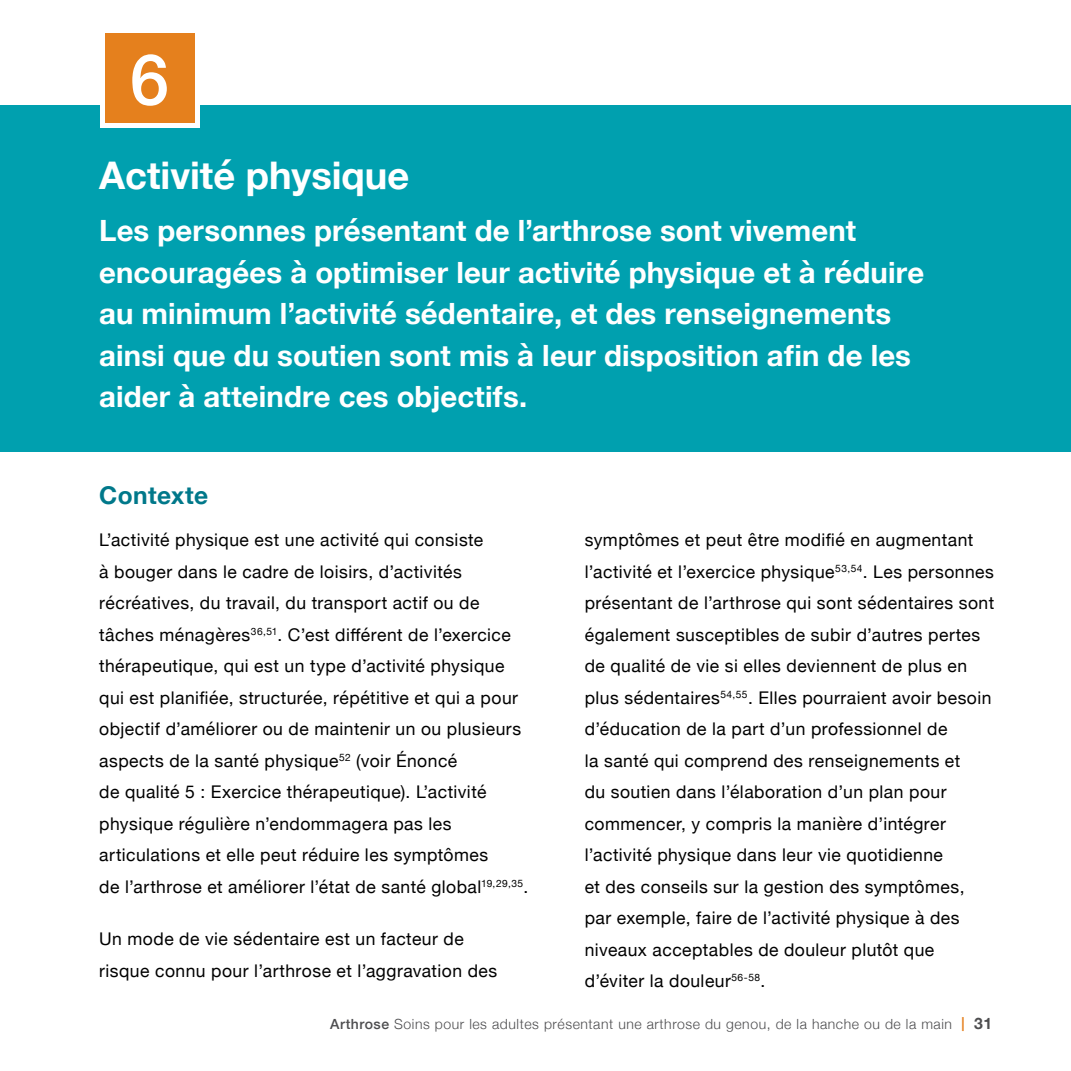
<style>
.page{position:relative;width:1071px;height:1071px;background:#fff}
.page>*{position:absolute;margin:0;border:0;box-sizing:border-box;transform-origin:0 0}
.text___plain{font:500 70.7px "Helvetica Neue";color:#fff}
.head_-_statement{font:700 38.15px "Helvetica Neue";color:#fff}
.text___quality_state{font:700 29.4px/41.6px "Helvetica Neue";letter-spacing:.005em;color:#fff}
.head_-_background{font:700 24.5px "Helvetica Neue";letter-spacing:.015em;color:#00788a}
.text___background{font:17.5px/31.5px "Helvetica Neue";letter-spacing:.025em;color:#000}
.t1{font:300 14px "Helvetica Neue";letter-spacing:.04em;color:#4d4d4f}
.s1{font-weight:500}
.s2{font-weight:700;color:#e5801d}
.s3{font-weight:700;font-size:15.75px}
</style>
<div class="page">
<div style="left:0;top:105px;width:1071px;height:346px;background:#00a0af"></div>
<div style="left:100px;top:28px;width:100px;height:100px;background:#fff"></div>
<div style="left:105px;top:33px;width:89px;height:89px;background:#e5801d"></div>
<p class="text___plain" style="left:130px;top:23px;width:41px">6</p>
<h1 class="head_-_statement" style="left:99px;top:145px;width:312px">Activité physique</h1>
<h2 class="text___quality_state" style="left:99px;top:211px;width:827px">Les personnes présentant de l’arthrose sont vivement encouragées à optimiser leur activité physique et à réduire au minimum l’activité sédentaire, et des renseignements ainsi que du soutien sont mis à leur disposition afin de les aider à atteindre ces objectifs.</h2>
<h3 class="head_-_background" style="left:99px;top:476px;width:111px">Contexte</h3>
<h4 class="text___background" style="left:99px;top:525px;width:431px">L’activité physique est une activité qui consiste<br>à bouger dans le cadre de loisirs, d’activités récréatives, du travail, du transport actif ou de tâches ménagères<sup>36,51</sup>. C’est différent de l’exercice thérapeutique, qui est un type d’activité physique qui est planifiée, structurée, répétitive et qui a pour objectif d’améliorer ou de maintenir un ou plusieurs aspects de la santé physique<sup>52</sup> (voir Énoncé<br>de qualité 5 : Exercice thérapeutique). L’activité physique régulière n’endommagera pas les articulations et elle peut réduire les symptômes<br>de l’arthrose et améliorer l’état de santé global<sup>19,29,35</sup>.</h4>
<h4 class="text___background" style="left:99px;top:924px;width:400px">Un mode de vie sédentaire est un facteur de risque connu pour l’arthrose et l’aggravation des</h4>
<h4 class="text___background" style="left:585px;top:525px;width:411px">symptômes et peut être modifié en augmentant l’activité et l’exercice physique<sup>53,54</sup>. Les personnes présentant de l’arthrose qui sont sédentaires sont également susceptibles de subir d’autres pertes de qualité de vie si elles deviennent de plus en plus sédentaires<sup>54,55</sup>. Elles pourraient avoir besoin d’éducation de la part d’un professionnel de<br>la santé qui comprend des renseignements et<br>du soutien dans l’élaboration d’un plan pour commencer, y compris la manière d’intégrer l’activité physique dans leur vie quotidienne<br>et des conseils sur la gestion des symptômes, par exemple, faire de l’activité physique à des niveaux acceptables de douleur plutôt que d’éviter la douleur<sup>56-58</sup>.</h4>
<p class="t1" style="left:330px;top:1013px;width:663px"><span class="s1">Arthrose</span> Soins pour les adultes présentant une arthrose du genou, de la hanche ou de la main <span class="s2">|</span> <span class="s3">31</span></p>
</div>
